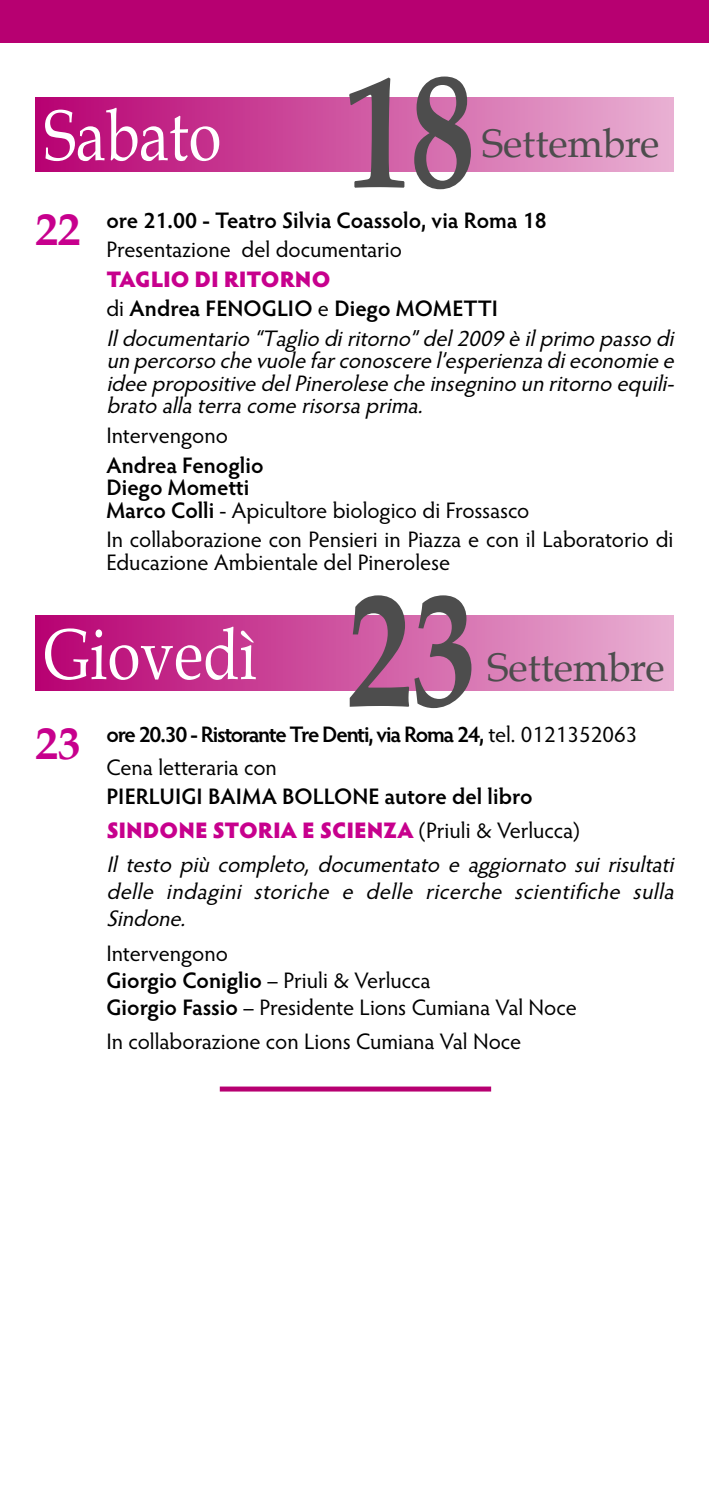
<style>
.page{position:relative;width:709px;height:1489px;background:#fff}
.page>*{position:absolute;margin:0;border:0;box-sizing:border-box;transform-origin:0 0}
.t1{font:700 160px "Book Antiqua";color:#4d4d4d;scale:.8 1}
.t2{font:72px "Book Antiqua";color:#fff;scale:.83 1}
.t3{font:700 45px "Book Antiqua";color:#c7008d}
.t4{font:40px "Book Antiqua";color:#4d4d4d}
.t5{font:italic 22.5px/29.5px "Hypatia Sans Pro";color:#000}
.t6{font:22.5px/27px "Hypatia Sans Pro";color:#000}
.t7{font:600 22.5px/22.5px "Hypatia Sans Pro";letter-spacing:-.01em;color:#000}
.t8{font:600 22.5px/32px "Hypatia Sans Pro";letter-spacing:-.06em;color:#000}
.s1{font-weight:900;font-style:normal;color:#c7008d}
.s2{font-style:normal}
.s3{font-weight:600;font-style:normal}
.s4{font-weight:400}
.s5{font-weight:600}
</style>
<div class="page">
<div style="left:0;top:0;width:709px;height:43px;background:#b70071"></div>
<div style="left:220px;top:1086px;width:271px;height:5px;background:#b70071"></div>
<div style="left:35px;top:97px;width:638px;height:75px;background:linear-gradient(to right,#b70072,#e9b0d3)"></div>
<div style="left:35px;top:616px;width:638px;height:74px;background:linear-gradient(to right,#b70072,#e9b0d3)"></div>
<h2 class="t2" style="left:44px;top:94px;width:215px">Sabato</h2>
<h1 class="t1" style="left:347px;top:39px;width:162px">18</h1>
<h3 class="t4" style="left:482px;top:120px;width:179px">Settembre</h3>
<h3 class="t3" style="left:35px;top:204px;width:46px">22</h3>
<p class="t7" style="left:106px;top:211px;width:442px">ore 21.00 - Teatro Silvia Coassolo, via Roma 18</p>
<p class="t6" style="left:106px;top:238px;width:297px">Presentazione del documentario</p>
<p class="t5" style="left:106px;top:266px;width:573px"><span class="s1">TAGLIO DI RITORNO<br></span><span class="s2">di</span> <span class="s3">Andrea FENOGLIO</span> <span class="s2">e</span> <span class="s3">Diego MOMETTI<br></span>Il documentario “Taglio di ritorno” del 2009 è il primo passo di</p>
<p class="t5" style="left:106px;top:352px;width:573px;line-height:22.5px;text-align:justify">un percorso che vuole far conoscere l’esperienza di economie e idee propositive del Pinerolese che insegnino un ritorno equili&shy;brato alla terra come risorsa prima.</p>
<p class="t6" style="left:106px;top:424px;width:123px">Intervengono</p>
<p class="t7" style="left:106px;top:456px;width:424px">Andrea Fenoglio<br>Diego Mometti<br>Marco Colli <span class="s4">- Apicultore biologico di Frossasco</span></p>
<p class="t6" style="left:106px;top:530px;width:568px;line-height:22.5px">In collaborazione con Pensieri in Piazza e con il Laboratorio di<br>Educazione Ambientale del Pinerolese</p>
<h2 class="t2" style="left:44px;top:612px;width:258px">Giovedì</h2>
<h1 class="t1" style="left:347px;top:558px;width:162px">23</h1>
<h3 class="t4" style="left:487px;top:644px;width:179px">Settembre</h3>
<h3 class="t3" style="left:35px;top:717px;width:46px">23</h3>
<p class="t8" style="left:106px;top:721px;width:532px">ore 20.30 - Ristorante Tre Denti, via Roma 24, <span class="s4">tel. 0121352063<br>Cena letteraria con</span></p>
<p class="t5" style="left:106px;top:781px;width:573px;line-height:34px"><span class="s3">PIERLUIGI BAIMA BOLLONE autore del libro<br></span><span class="s1">SINDONE STORIA E SCIENZA</span> <span class="s2">(Priuli &amp; Verlucca)<br></span>Il testo più completo, documentato e aggiornato sui risultati</p>
<p class="t5" style="left:106px;top:880px;width:573px;line-height:27px">delle indagini storiche e delle ricerche scientifiche sulla<br>Sindone.</p>
<p class="t6" style="left:106px;top:941px;width:472px">Intervengono<br><span class="s5">Giorgio Coniglio</span> – Priuli &amp; Verlucca<br><span class="s5">Giorgio Fassio</span> – Presidente Lions Cumiana Val Noce</p>
<p class="t6" style="left:106px;top:1029px;width:416px">In collaborazione con Lions Cumiana Val Noce</p>
</div>
